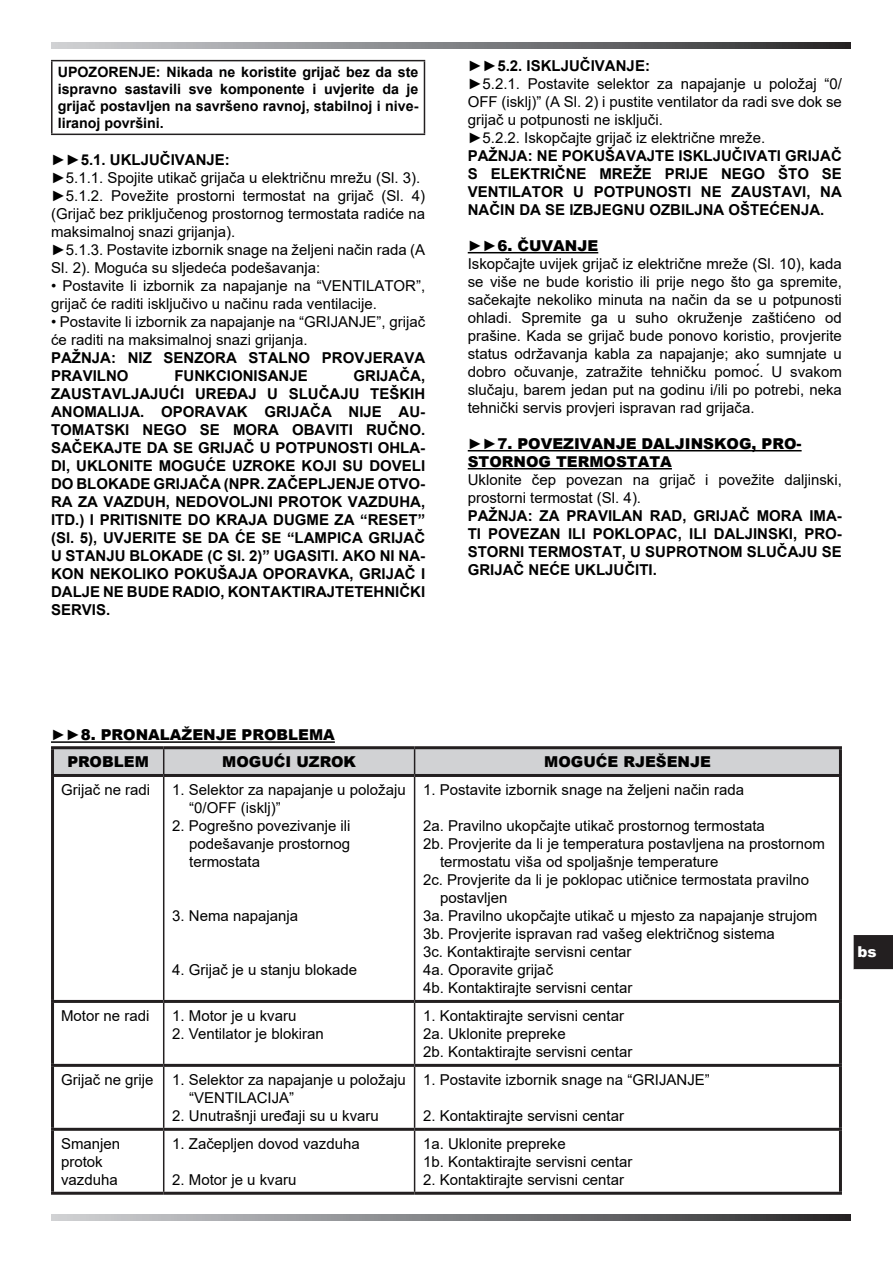
<style>
.page{position:relative;width:893px;height:1263px;background:#fff}
.page>*{position:absolute;margin:0;border:0;box-sizing:border-box;transform-origin:0 0}
.t1{font:15px/18px "Arial";color:#000}
.t2{font:700 15px/18px "Arial";color:#000;text-align:justify}
.t3{font:900 15px/18px "Arial";color:#000}
.t4{font:900 15px "Arial";color:#fff}
.t5{font:700 14.25px/17.1px "Arial";color:#000;text-align:justify}
.s1{font-weight:700}
</style>
<div class="page">
<div style="left:853px;top:934px;width:40px;height:36px;background:#231f20"></div>
<hr style="left:853px;top:934px;width:40px;height:1px;background:#fff">
<hr style="left:853px;top:935px;width:1px;height:34px;background:#fff">
<hr style="left:853px;top:969px;width:40px;height:1px;background:#fff">
<svg style="left:51px;top:1214px;width:799px;height:6px;background:#7f8082"></svg>
<svg style="left:51px;top:43px;width:799px;height:6px;background:#7f8082"></svg>
<hr style="left:51px;top:60px;width:374px;height:1px;background:#231f20">
<hr style="left:51px;top:61px;width:2px;height:73px;background:#231f20">
<hr style="left:424px;top:61px;width:1px;height:73px;background:#231f20">
<hr style="left:51px;top:134px;width:374px;height:1px;background:#231f20">
<hr style="left:468px;top:252px;width:130px;height:1px;background:#000">
<hr style="left:468px;top:450px;width:334px;height:1px;background:#000">
<hr style="left:468px;top:468px;width:204px;height:1px;background:#000">
<hr style="left:51px;top:741px;width:284px;height:2px;background:#000">
<div style="left:54px;top:749px;width:785px;height:25px;background:#d1d2d4"></div>
<hr style="left:163px;top:777px;width:1px;height:223px;background:#231f20">
<hr style="left:414px;top:777px;width:1px;height:223px;background:#231f20">
<hr style="left:163px;top:1003px;width:1px;height:61px;background:#231f20">
<hr style="left:414px;top:1003px;width:1px;height:61px;background:#231f20">
<hr style="left:163px;top:1067px;width:1px;height:61px;background:#231f20">
<hr style="left:414px;top:1067px;width:1px;height:61px;background:#231f20">
<hr style="left:163px;top:1131px;width:1px;height:61px;background:#231f20">
<hr style="left:414px;top:1131px;width:1px;height:61px;background:#231f20">
<hr style="left:51px;top:746px;width:113px;height:3px;background:#231f20">
<hr style="left:51px;top:749px;width:3px;height:25px;background:#231f20">
<hr style="left:164px;top:746px;width:251px;height:3px;background:#231f20">
<hr style="left:415px;top:746px;width:427px;height:3px;background:#231f20">
<hr style="left:839px;top:749px;width:3px;height:25px;background:#231f20">
<hr style="left:51px;top:774px;width:113px;height:3px;background:#231f20">
<hr style="left:51px;top:777px;width:3px;height:223px;background:#231f20">
<hr style="left:164px;top:774px;width:251px;height:3px;background:#231f20">
<hr style="left:415px;top:774px;width:427px;height:3px;background:#231f20">
<hr style="left:839px;top:777px;width:3px;height:223px;background:#231f20">
<hr style="left:51px;top:1000px;width:113px;height:3px;background:#231f20">
<hr style="left:51px;top:1003px;width:3px;height:61px;background:#231f20">
<hr style="left:164px;top:1000px;width:251px;height:3px;background:#231f20">
<hr style="left:415px;top:1000px;width:427px;height:3px;background:#231f20">
<hr style="left:839px;top:1003px;width:3px;height:61px;background:#231f20">
<hr style="left:51px;top:1064px;width:113px;height:3px;background:#231f20">
<hr style="left:51px;top:1067px;width:3px;height:61px;background:#231f20">
<hr style="left:164px;top:1064px;width:251px;height:3px;background:#231f20">
<hr style="left:415px;top:1064px;width:427px;height:3px;background:#231f20">
<hr style="left:839px;top:1067px;width:3px;height:61px;background:#231f20">
<hr style="left:51px;top:1128px;width:113px;height:3px;background:#231f20">
<hr style="left:51px;top:1131px;width:3px;height:61px;background:#231f20">
<hr style="left:164px;top:1128px;width:251px;height:3px;background:#231f20">
<hr style="left:415px;top:1128px;width:427px;height:3px;background:#231f20">
<hr style="left:839px;top:1131px;width:3px;height:61px;background:#231f20">
<hr style="left:51px;top:1192px;width:113px;height:3px;background:#231f20">
<hr style="left:164px;top:1192px;width:251px;height:3px;background:#231f20">
<hr style="left:415px;top:1192px;width:427px;height:3px;background:#231f20">
<p class="t5" style="left:58px;top:64px;width:362px">UPOZORENJE: Nikada ne koristite grijač bez da ste ispravno sastavili sve komponente i uvjerite da je grijač postavljen na savršeno ravnoj, stabilnoj i nive&shy;liranoj površini.</p>
<p class="t2" style="left:51px;top:151px;width:180px">►►5.1. UKLJUČIVANJE:</p>
<p class="t1" style="left:51px;top:169px;width:371px"><span class="s1">►</span>5.1.1. Spojite utikač grijača u električnu mrežu (Sl. 3).</p>
<p class="t1" style="left:51px;top:187px;width:376px;text-align:justify"><span class="s1">►</span>5.1.2. Povežite prostorni termostat na grijač (Sl. 4) (Grijač bez priključenog prostornog termostata radiće na maksimalnoj snazi grijanja).</p>
<p class="t1" style="left:51px;top:241px;width:376px"><span class="s1">►</span>5.1.3. Postavite izbornik snage na željeni način rada (A<br>Sl. 2). Moguća su sljedeća podešavanja:</p>
<p class="t1" style="left:51px;top:277px;width:376px">• Postavite li izbornik za napajanje na “VENTILATOR”, grijač će raditi isključivo u načinu rada ventilacije.</p>
<p class="t1" style="left:51px;top:313px;width:376px">• Postavite li izbornik za napajanje na “GRIJANJE”, grijač će raditi na maksimalnoj snazi grijanja.</p>
<p class="t2" style="left:51px;top:349px;width:376px">PAŽNJA: NIZ SENZORA STALNO PROVJERAVA<br>PRAVILNO</p>
<p class="t2" style="left:51px;top:367px;width:376px;text-indent:302px">GRIJAČA, ZAUSTAVLJAJUĆI UREĐAJ U SLUČAJU TEŠKIH ANOMALIJA. OPORAVAK GRIJAČA NIJE AU-TOMATSKI NEGO SE MORA OBAVITI RUČNO.<br>SAČEKAJTE DA SE GRIJAČ U POTPUNOSTI OHLA-DI, UKLONITE MOGUĆE UZROKE KOJI SU DOVELI DO BLOKADE GRIJAČA (NPR. ZAČEPLJENJE OTVO-RA ZA VAZDUH, NEDOVOLJNI PROTOK VAZDUHA, ITD.) I PRITISNITE DO KRAJA DUGME ZA “RESET” (Sl. 5), UVJERITE SE DA ĆE SE “LAMPICA GRIJAČ U STANJU BLOKADE (C Sl. 2)” UGASITI. AKO NI NA-KON NEKOLIKO POKUŠAJA OPORAVKA, GRIJAČ I DALJE NE BUDE RADIO, KONTAKTIRAJTETEHNIČKI SERVIS.</p>
<p class="t2" style="left:174px;top:367px;width:135px">FUNKCIONISANJE</p>
<p class="t2" style="left:468px;top:57px;width:184px">►►5.2. ISKLJUČIVANJE:</p>
<p class="t1" style="left:468px;top:74px;width:376px;text-align:justify"><span class="s1">►</span>5.2.1. Postavite selektor za napajanje u položaj “0/ OFF (isklj)” (A Sl. 2) i pustite ventilator da radi sve dok se grijač u potpunosti ne isključi.</p>
<p class="t1" style="left:468px;top:128px;width:299px"><span class="s1">►</span>5.2.2. Iskopčajte grijač iz električne mreže.</p>
<p class="t2" style="left:468px;top:147px;width:376px">PAŽNJA: NE POKUŠAVAJTE ISKLJUČIVATI GRIJAČ S ELEKTRIČNE MREŽE PRIJE NEGO ŠTO SE VENTILATOR U POTPUNOSTI NE ZAUSTAVI, NA NAČIN DA SE IZBJEGNU OZBILJNA OŠTEĆENJA.</p>
<p class="t3" style="left:468px;top:236px;width:132px">►►6. ČUVANJE</p>
<p class="t1" style="left:468px;top:254px;width:376px;text-align:justify">Iskopčajte uvijek grijač iz električne mreže (Sl. 10), kada se više ne bude koristio ili prije nego što ga spremite, sačekajte nekoliko minuta na način da se u potpunosti ohladi. Spremite ga u suho okruženje zaštićeno od prašine. Kada se grijač bude ponovo koristio, provjerite status održavanja kabla za napajanje; ako sumnjate u dobro očuvanje, zatražite tehničku pomoć. U svakom slučaju, barem jedan put na godinu i/ili po potrebi, neka tehnički servis provjeri ispravan rad grijača.</p>
<p class="t3" style="left:468px;top:434px;width:335px">►►7. POVEZIVANJE DALJINSKOG, PRO-<br>STORNOG TERMOSTATA</p>
<p class="t1" style="left:468px;top:470px;width:376px">Uklonite čep povezan na grijač i povežite daljinski, prostorni termostat (Sl. 4).</p>
<p class="t2" style="left:468px;top:507px;width:376px">PAŽNJA: ZA PRAVILAN RAD, GRIJAČ MORA IMA-TI POVEZAN ILI POKLOPAC, ILI DALJINSKI, PRO-STORNI TERMOSTAT, U SUPROTNOM SLUČAJU SE GRIJAČ NEĆE UKLJUČITI.</p>
<p class="t3" style="left:51px;top:725px;width:285px">►►8. PRONALAŽENJE PROBLEMA</p>
<p class="t3" style="left:67px;top:752px;width:83px">PROBLEM</p>
<p class="t3" style="left:222px;top:752px;width:135px">MOGUĆI UZROK</p>
<p class="t3" style="left:544px;top:752px;width:168px">MOGUĆE RJEŠENJE</p>
<p class="t1" style="left:61px;top:780px;width:91px">Grijač ne radi</p>
<p class="t1" style="left:189px;top:780px;width:218px;text-indent:-17px">1. Selektor za napajanje u položaju “0/OFF (isklj)”</p>
<p class="t1" style="left:189px;top:816px;width:163px;text-align:justify;text-indent:-17px">2. Pogrešno povezivanje ili podešavanje prostornog termostata</p>
<p class="t1" style="left:423px;top:780px;width:322px">1. Postavite izbornik snage na željeni način rada</p>
<p class="t1" style="left:423px;top:816px;width:343px">2a. Pravilno ukopčajte utikač prostornog termostata</p>
<p class="t1" style="left:440px;top:834px;width:386px;text-indent:-17px">2b. Provjerite da li je temperatura postavljena na prostornom termostatu viša od spoljašnje temperature</p>
<p class="t1" style="left:440px;top:870px;width:370px;text-indent:-17px">2c. Provjerite da li je poklopac utičnice termostata pravilno postavljen</p>
<p class="t1" style="left:423px;top:906px;width:396px">3a. Pravilno ukopčajte utikač u mjesto za napajanje strujom</p>
<p class="t1" style="left:423px;top:924px;width:353px">3b. Provjerite ispravan rad vašeg električnog sistema</p>
<p class="t1" style="left:423px;top:942px;width:210px">3c. Kontaktirajte servisni centar</p>
<p class="t1" style="left:423px;top:960px;width:132px">4a. Oporavite grijač</p>
<p class="t1" style="left:423px;top:978px;width:211px">4b. Kontaktirajte servisni centar</p>
<p class="t1" style="left:172px;top:906px;width:127px">3. Nema napajanja</p>
<p class="t1" style="left:172px;top:960px;width:187px">4. Grijač je u stanju blokade</p>
<p class="t1" style="left:61px;top:1006px;width:90px">Motor ne radi</p>
<p class="t1" style="left:172px;top:1006px;width:126px">1. Motor je u kvaru</p>
<p class="t1" style="left:172px;top:1024px;width:153px">2. Ventilator je blokiran</p>
<p class="t1" style="left:61px;top:1070px;width:94px">Grijač ne grije</p>
<p class="t1" style="left:189px;top:1070px;width:218px;text-indent:-17px">1. Selektor za napajanje u položaju “VENTILACIJA”</p>
<p class="t1" style="left:172px;top:1106px;width:208px">2. Unutrašnji uređaji su u kvaru</p>
<p class="t1" style="left:61px;top:1134px;width:61px">Smanjen protok vazduha</p>
<p class="t1" style="left:172px;top:1134px;width:189px">1. Začepljen dovod vazduha</p>
<p class="t1" style="left:172px;top:1170px;width:126px">2. Motor je u kvaru</p>
<p class="t1" style="left:423px;top:1006px;width:202px">1. Kontaktirajte servisni centar</p>
<p class="t1" style="left:423px;top:1024px;width:144px">2a. Uklonite prepreke</p>
<p class="t1" style="left:423px;top:1042px;width:211px">2b. Kontaktirajte servisni centar</p>
<p class="t1" style="left:423px;top:1070px;width:288px">1. Postavite izbornik snage na “GRIJANJE”</p>
<p class="t1" style="left:423px;top:1106px;width:202px">2. Kontaktirajte servisni centar</p>
<p class="t1" style="left:423px;top:1134px;width:144px">1a. Uklonite prepreke</p>
<p class="t1" style="left:423px;top:1152px;width:211px">1b. Kontaktirajte servisni centar</p>
<p class="t1" style="left:423px;top:1170px;width:202px">2. Kontaktirajte servisni centar</p>
<p class="t4" style="left:857px;top:941px;width:21px">bs</p>
</div>
